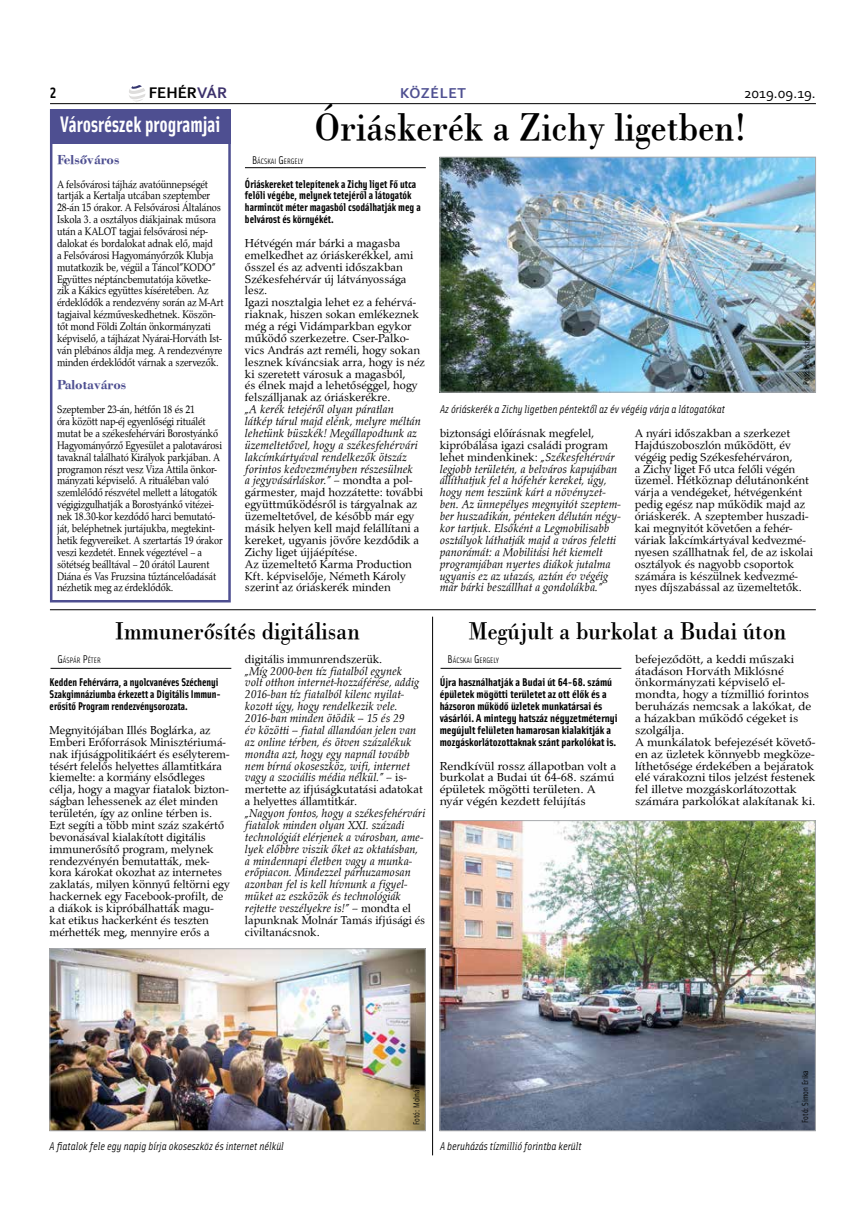
<style>
.page{position:relative;width:851px;height:1205px;background:#fff}
.page>*{position:absolute;margin:0;border:0;box-sizing:border-box;transform-origin:0 0}
.t1{font:40px "Bodoni PFL";color:#000;scale:.9 1}
.t2{font:25px "Bodoni PFL";color:#000;scale:.9 1}
.t3{font:700 22.5px "Solex";color:#fff;scale:.9 1}
.t4{font:700 16.12px "Corbel";color:#000}
.t5{font:15px "Corbel";color:#000}
.t6{font:700 15px "Corbel";letter-spacing:.04em;color:#4e4f91}
.t7{font:700 15px "Solex";color:#000}
.t8{font:700 13.75px "Bodoni PFL";color:#4e4f91}
.t9{font:11.88px/11.9px "Palladius";color:#000}
.t10{font:italic 11.88px/11.9px "Palladius";color:#000}
.t11{font:11.88px/11.9px "Palladius";color:#000;scale:1.05 1}
.t12{font:11.25px/11.9px "Palladius";letter-spacing:-.01em;color:#000;scale:.86 1}
.t13{font:11.25px/11.9px "Palladius";letter-spacing:-.01em;color:#000;scale:.87 1}
.t14{font:700 11.25px/11.9px "Solex";color:#000}
.t15{font:700 11.25px/11.9px "Solex";color:#000;scale:1.05 1}
.t16{font:italic 11.25px "Solex";color:#000}
.t17{font:8.75px "Solex";color:#000}
.t18{font:7.88px "Solex";color:#000}
.s1{color:#3c316c}
.s2{font-size:11.25px}
.s3{font-style:italic}
.s4{font-style:normal}
</style>
<div class="page">
<hr style="left:50px;top:103px;width:765px;height:1px;background:#000">
<svg style="left:129px;top:85px;width:16px;height:16px"></svg>
<div style="left:50px;top:109px;width:181px;height:493px;border:2px solid #4e4f91"></div>
<hr style="left:245px;top:167px;width:181px;height:1px;background:#000">
<hr style="left:50px;top:609px;width:765px;height:1px;background:#000">
<div style="left:50px;top:109px;width:181px;height:34px;background:#4e4f91"></div>
<hr style="left:50px;top:668px;width:181px;height:1px;background:#000">
<hr style="left:440px;top:668px;width:181px;height:1px;background:#000">
<img style="left:441px;top:159px;width:372px;height:231px">
<div style="left:439px;top:157px;width:376px;height:235px;border:1px solid #a7a9ac"></div>
<img style="left:52px;top:950px;width:371px;height:179px">
<div style="left:50px;top:948px;width:375px;height:183px;border:1px solid #a7a9ac"></div>
<img style="left:441px;top:822px;width:372px;height:307px">
<div style="left:439px;top:820px;width:376px;height:311px;border:1px solid #a7a9ac"></div>
<hr style="left:432px;top:617px;width:1px;height:538px;background:#000">
<h3 class="t4" style="left:149px;top:82px;width:80px">FEHÉR<span class="s1">VÁR</span></h3>
<p class="t7" style="left:50px;top:83px;width:8px">2</p>
<p class="t6" style="left:400px;top:83px;width:67px">Közélet</p>
<p class="t5" style="left:744px;top:84px;width:73px">2019.09.19.</p>
<h3 class="t3" style="left:60px;top:109px;width:179px">Városrészek programjai</h3>
<h1 class="t1" style="left:314px;top:99px;width:481px">Óriáskerék a Zichy ligetben!</h1>
<p class="t8" style="left:57px;top:150px;width:64px">Felsőváros</p>
<p class="t13" style="left:57px;top:178px;width:193px">A felsővárosi tájház avatóünnepségét tartják a Kertalja utcában szeptember 28-án 15 órakor. A Felsővárosi Általános Iskola 3. a osztályos diákjainak műsora után a KALOT tagjai felsővárosi nép&shy;dalokat és bordalokat adnak elő, majd<br>a Felsővárosi Hagyományőrzők Klubja mutatkozik be, végül a Táncol”KODO” Együttes néptáncbemutatója követke&shy;zik a Kákics együttes kíséretében. Az érdeklődők a rendezvény során az M-Art tagjaival kézműveskedhetnek. Köszön&shy;tőt mond Földi Zoltán önkormányzati képviselő, a tájházat Nyárai-Horváth Ist&shy;ván plébános áldja meg. A rendezvényre minden érdeklődőt várnak a szervezők.</p>
<p class="t8" style="left:57px;top:375px;width:71px">Palotaváros</p>
<p class="t12" style="left:57px;top:403px;width:194px">Szeptember 23-án, hétfőn 18 és 21<br>óra között nap-éj egyenlőségi rituálét mutat be a székesfehérvári Borostyánkő Hagyományőrző Egyesület a palotavárosi tavaknál található Királyok parkjában. A programon részt vesz Viza Attila önkor&shy;mányzati képviselő. A rituáléban való szemlélődő részvétel mellett a látogatók végigizgulhatják a Borostyánkő vitézei&shy;nek 18.30-kor kezdődő harci bemutató&shy;ját, beléphetnek jurtájukba, megtekint&shy;hetik fegyvereiket. A szertartás 19 órakor veszi kezdetét. Ennek végeztével – a sötétség beálltával – 20 órától Laurent Diána és Vas Fruzsina tűztáncelőadását nézhetik meg az érdeklődők.</p>
<p class="t18" style="left:252px;top:156px;width:53px"><span class="s2">B</span>ÁCSKAI <span class="s2">G</span>ERGELY</p>
<p class="t14" style="left:245px;top:177px;width:177px">Óriáskereket telepítenek a Zichy liget Fő utca felőli végébe, melynek tetejéről a látogatók harmincöt méter magasból csodálhatják meg a belvárost és környékét.</p>
<p class="t9" style="left:245px;top:237px;width:181px">Hétvégén már bárki a magasba emelkedhet az óriáskerékkel, ami ősszel és az adventi időszakban<br>Székesfehérvár új látványossága lesz.<br>Igazi nosztalgia lehet ez a fehérvá&shy;riaknak, hiszen sokan emlékeznek még a régi Vidámparkban egykor működő szerkezetre. Cser-Palko&shy;vics András azt reméli, hogy sokan lesznek kíváncsiak arra, hogy is néz ki szeretett városuk a magasból,<br>és élnek majd a lehetőséggel, hogy felszálljanak az óriáskerékre.</p>
<p class="t9" style="left:245px;top:403px;width:179px"><span class="s3">„A kerék tetejéről olyan páratlan látkép tárul majd elénk, melyre méltán lehetünk büszkék! Megállapodtunk az üzemeltetővel, hogy a székesfehérvári lakcímkártyával rendelkezők ötszáz forintos kedvezményben részesülnek<br>a jegyvásárláskor.”</span> – mondta a pol&shy;gármester, majd hozzátette: további együttműködésről is tárgyalnak az üzemeltetővel, de később már egy másik helyen kell majd felállítani a kereket, ugyanis jövőre kezdődik a Zichy liget újjáépítése.<br>Az üzemeltető Karma Production Kft. képviselője, Németh Károly szerint az óriáskerék minden</p>
<h2 class="t2" style="left:115px;top:613px;width:273px">Immunerősítés digitálisan</h2>
<h2 class="t2" style="left:469px;top:613px;width:354px">Megújult a burkolat a Budai úton</h2>
<p class="t17" style="left:800px;top:384px;width:51px;rotate:-90deg">Fotó: Kiss László</p>
<p class="t16" style="left:440px;top:402px;width:286px">Az óriáskerék a Zichy ligetben péntektől az év végéig várja a látogatókat</p>
<p class="t10" style="left:439px;top:427px;width:182px"><span class="s4">biztonsági előírásnak megfelel, kipróbálása igazi családi program lehet mindenkinek:</span> „Székesfehérvár legjobb területén, a belváros kapujában állíthatjuk fel a hófehér kereket, úgy, hogy nem teszünk kárt a növényzet&shy;ben. Az ünnepélyes megnyitót szeptem&shy;ber huszadikán, pénteken délután négy&shy;kor tartjuk. Elsőként a Legmobilisabb osztályok láthatják majd a város feletti panorámát: a Mobilitási hét kiemelt programjában nyertes diákok jutalma ugyanis ez az utazás, aztán év végéig már bárki beszállhat a gondolákba.”</p>
<p class="t9" style="left:634px;top:427px;width:180px">A nyári időszakban a szerkezet Hajdúszoboszlón működött, év végéig pedig Székesfehérváron,<br>a Zichy liget Fő utca felőli végén üzemel. Hétköznap délutánonként várja a vendégeket, hétvégenként pedig egész nap működik majd az óriáskerék. A szeptember huszadi&shy;kai megnyitót követően a fehér&shy;váriak lakcímkártyával kedvezmé&shy;nyesen szállhatnak fel, de az iskolai osztályok és nagyobb csoportok számára is készülnek kedvezmé&shy;nyes díjszabással az üzemeltetők.</p>
<p class="t9" style="left:245px;top:653px;width:139px">digitális immunrendszerük.</p>
<p class="t10" style="left:245px;top:665px;width:179px">„Míg 2000-ben tíz fiatalból egynek<br>volt otthon internet-hozzáférése, addig 2016-ban tíz fiatalból kilenc nyilat&shy;kozott úgy, hogy rendelkezik vele.<br>2016-ban minden ötödik – 15 és 29<br>év közötti – fiatal állandóan jelen van az online térben, és ötven százalékuk mondta azt, hogy egy napnál tovább nem bírná okoseszköz, wifi, internet vagy a szociális média nélkül.” <span class="s4">– is&shy;mertette az ifjúságkutatási adatokat a helyettes államtitkár.</span></p>
<p class="t10" style="left:245px;top:807px;width:182px">„Nagyon fontos, hogy a székesfehérvári fiatalok minden olyan XXI. századi technológiát elérjenek a városban, ame&shy;lyek előbbre viszik őket az oktatásban, a mindennapi életben vagy a munka&shy;erőpiacon. Mindezzel párhuzamosan azonban fel is kell hívnunk a figyel&shy;müket az eszközök és technológiák rejtette veszélyekre is!” <span class="s4">– mondta el lapunknak Molnár Tamás ifjúsági és civiltanácsnok.</span></p>
<p class="t18" style="left:58px;top:655px;width:45px"><span class="s2">G</span>ÁSPÁR <span class="s2">P</span> ÉTER</p>
<p class="t18" style="left:447px;top:655px;width:53px"><span class="s2">B</span>ÁCSKAI <span class="s2">G</span>ERGELY</p>
<p class="t14" style="left:50px;top:676px;width:173px">Kedden Fehérvárra, a nyolcvanéves Széchenyi<br>Szakgimnáziumba érkezett a Digitális Immun&shy;erősítő Program rendezvénysorozata.</p>
<p class="t9" style="left:50px;top:724px;width:182px">Megnyitójában Illés Boglárka, az Emberi Erőforrások Minisztériumá&shy;nak ifjúságpolitikáért és esélyterem&shy;tésért felelős helyettes államtitkára kiemelte: a kormány elsődleges célja, hogy a magyar fiatalok bizton&shy;ságban lehessenek az élet minden területén, így az online térben is.<br>Ezt segíti a több mint száz szakértő bevonásával kialakított digitális immunerősítő program, melynek rendezvényén bemutatták, mek&shy;kora károkat okozhat az internetes zaklatás, milyen könnyű feltörni egy hackernek egy Facebook-profilt, de a diákok is kipróbálhatták magu&shy;kat etikus hackerként és teszten mérhették meg, mennyire erős a</p>
<p class="t15" style="left:439px;top:676px;width:171px">Újra használhatják a Budai út 64-68. számú épületek mögötti területet az ott élők és a házsoron működő üzletek munkatársai és vásárlói. A mintegy hatszáz négyzetméternyi megújult felületen hamarosan kialakítják a mozgáskorlátozottaknak szánt parkolókat is.</p>
<p class="t11" style="left:439px;top:760px;width:170px">Rendkívül rossz állapotban volt a burkolat a Budai út 64-68. számú épületek mögötti területen. A nyár végén kezdett felújítás</p>
<p class="t11" style="left:635px;top:653px;width:173px">befejeződött, a keddi műszaki átadáson Horváth Miklósné önkormányzati képviselő el&shy;mondta, hogy a tízmillió forintos beruházás nemcsak a lakókat, de a házakban működő cégeket is szolgálja.<br>A munkálatok befejezését követő&shy;en az üzletek könnyebb megköze&shy;líthetősége érdekében a bejáratok elé várakozni tilos jelzést festenek fel illetve mozgáskorlátozottak számára parkolókat alakítanak ki.</p>
<p class="t17" style="left:411px;top:1125px;width:57px;rotate:-90deg">Fotó: Molnár Artúr</p>
<p class="t17" style="left:799px;top:1123px;width:54px;rotate:-90deg">Fotó: Simon Erika</p>
<p class="t16" style="left:50px;top:1138px;width:236px">A fiatalok fele egy napig bírja okoseszköz és internet nélkül</p>
<p class="t16" style="left:440px;top:1138px;width:143px">A beruházás tízmillió forintba került</p>
</div>
